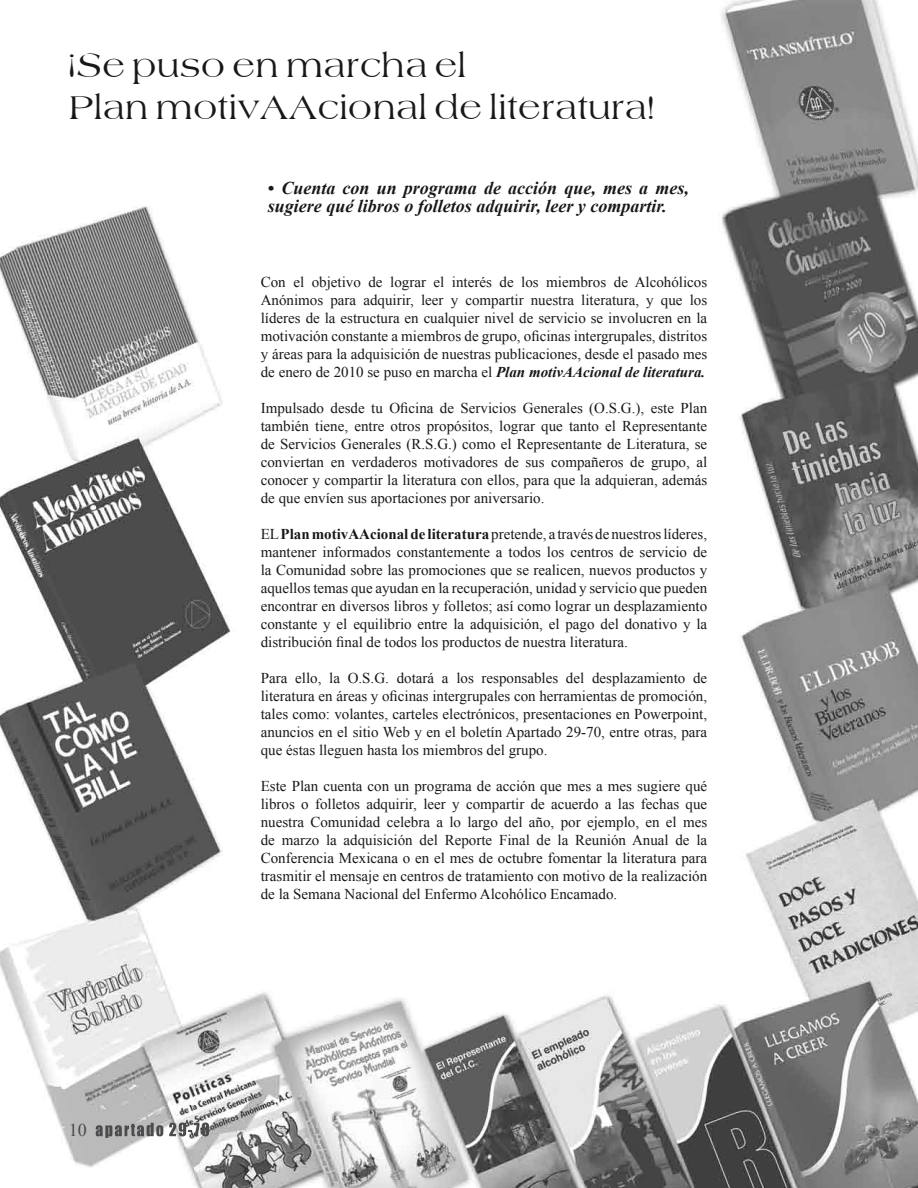
<style>
.page{position:relative;width:918px;height:1188px;background:#fff}
.page>*{position:absolute;margin:0;border:0;box-sizing:border-box;transform-origin:0 0}
.t1{font:34.5px/41.4px "Amherst Plain";color:#1a171b}
.t2{font:italic 700 18px/18px "Times New Roman";color:#1a171b}
.t3{font:18px "Times New Roman";color:#4b4b4d}
.t4{font:15px/18px "Times New Roman";color:#1a171b;text-align:justify}
.s1{font-weight:700;font-style:italic}
.s2{font-weight:700}
</style>
<div class="page">
<img style="left:0;top:0;width:918px;height:1188px">
<svg style="left:95px;top:1123px;width:114px;height:16px;background:#969697"></svg>
<h1 class="t1" style="left:68px;top:44px;width:588px">¡Se puso en marcha el<br>Plan motivAAcional de literatura!</h1>
<p class="t2" style="left:268px;top:179px;width:422px">• Cuenta con un programa de acción que, mes a mes, sugiere qué libros o folletos adquirir, leer y compartir.</p>
<p class="t3" style="left:69px;top:1120px;width:19px">10</p>
<p class="t4" style="left:261px;top:273px;width:448px">Con el objetivo de lograr el interés de los miembros de Alcohólicos Anónimos para adquirir, leer y compartir nuestra literatura, y que los líderes de la estructura en cualquier nivel de servicio se involucren en la motivación constante a miembros de grupo, oficinas intergrupales, distritos y áreas para la adquisición de nuestras publicaciones, desde el pasado mes de enero de 2010 se puso en marcha el <span class="s1">Plan motivAAcional de literatura.</span></p>
<p class="t4" style="left:261px;top:399px;width:448px">Impulsado desde tu Oficina de Servicios Generales (O.S.G.), este Plan también tiene, entre otros propósitos, lograr que tanto el Representante de Servicios Generales (R.S.G.) como el Representante de Literatura, se conviertan en verdaderos motivadores de sus compañeros de grupo, al conocer y compartir la literatura con ellos, para que la adquieran, además de que envíen sus aportaciones por aniversario.</p>
<p class="t4" style="left:261px;top:525px;width:448px">EL <span class="s2">Plan motivAAcional de literatura</span> pretende, a través de nuestros líderes, mantener informados constantemente a todos los centros de servicio de la Comunidad sobre las promociones que se realicen, nuevos productos y aquellos temas que ayudan en la recuperación, unidad y servicio que pueden encontrar en diversos libros y folletos; así como lograr un desplazamiento constante y el equilibrio entre la adquisición, el pago del donativo y la distribución final de todos los productos de nuestra literatura.</p>
<p class="t4" style="left:261px;top:669px;width:448px">Para ello, la O.S.G. dotará a los responsables del desplazamiento de literatura en áreas y oficinas intergrupales con herramientas de promoción, tales como: volantes, carteles electrónicos, presentaciones en Powerpoint, anuncios en el sitio Web y en el boletín Apartado 29-70, entre otras, para que éstas lleguen hasta los miembros del grupo.</p>
<p class="t4" style="left:261px;top:777px;width:448px">Este Plan cuenta con un programa de acción que mes a mes sugiere qué libros o folletos adquirir, leer y compartir de acuerdo a las fechas que nuestra Comunidad celebra a lo largo del año, por ejemplo, en el mes de marzo la adquisición del Reporte Final de la Reunión Anual de la Conferencia Mexicana o en el mes de octubre fomentar la literatura para trasmitir el mensaje en centros de tratamiento con motivo de la realización de la Semana Nacional del Enfermo Alcohólico Encamado.</p>
</div>
